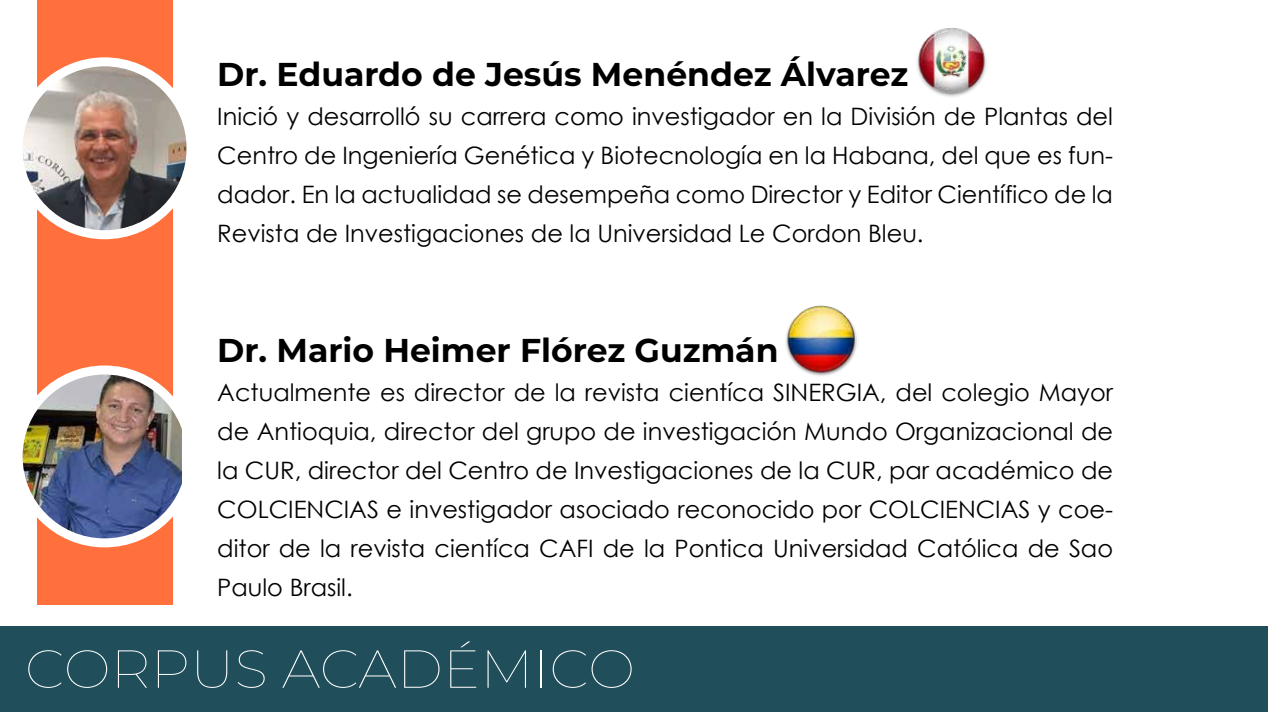
<style>
.page{position:relative;width:1268px;height:712px;background:#fff}
.page>*{position:absolute;margin:0;border:0;box-sizing:border-box;transform-origin:0 0}
.t1{font:100 53.4px "Montserrat";color:#fff;scale:1.04 1}
.t2{font:700 33px "Montserrat";color:#000}
.t3{font:24px/39px "Century Gothic";color:#000;text-align:justify}
</style>
<div class="page">
<div style="left:0;top:626px;width:1267px;height:86px;background:#204e5b"></div>
<div style="left:37px;top:0;width:135px;height:605px;background:#ff703c"></div>
<img style="left:18px;top:62px;width:173px;height:173px;border-radius:86px">
<div style="left:14px;top:57px;width:181px;height:182px;border:9px solid #fff;border-radius:50%"></div>
<img style="left:24px;top:370px;width:158px;height:173px">
<div style="left:14px;top:366px;width:181px;height:181px;border:9px solid #fff;border-radius:50%"></div>
<img style="left:916px;top:27px;width:71px;height:70px">
<img style="left:785px;top:305px;width:72px;height:71px">
<h2 class="t2" style="left:217px;top:51px;width:692px">Dr. Eduardo de Jesús Menéndez Álvarez</h2>
<p class="t3" style="left:217px;top:97px;width:897px">Inició y desarrolló su carrera como investigador en la División de Plantas del Centro de Ingeniería Genética y Biotecnología en la Habana, del que es fun&shy;dador. En la actualidad se desempeña como Director y Editor Científico de la Revista de Investigaciones de la Universidad Le Cordon Bleu.</p>
<h2 class="t2" style="left:217px;top:327px;width:562px">Dr. Mario Heimer Flórez Guzmán</h2>
<p class="t3" style="left:217px;top:373px;width:897px">Actualmente es director de la revista cientíca SINERGIA, del colegio Mayor de Antioquia, director del grupo de investigación Mundo Organizacional de la CUR, director del Centro de Investigaciones de la CUR, par académico de COLCIENCIAS e investigador asociado reconocido por COLCIENCIAS y coe&shy;ditor de la revista cientíca CAFI de la Pontica Universidad Católica de Sao Paulo Brasil.</p>
<h1 class="t1" style="left:25px;top:633px;width:588px">CORPUS ACADÉMICO</h1>
</div>
